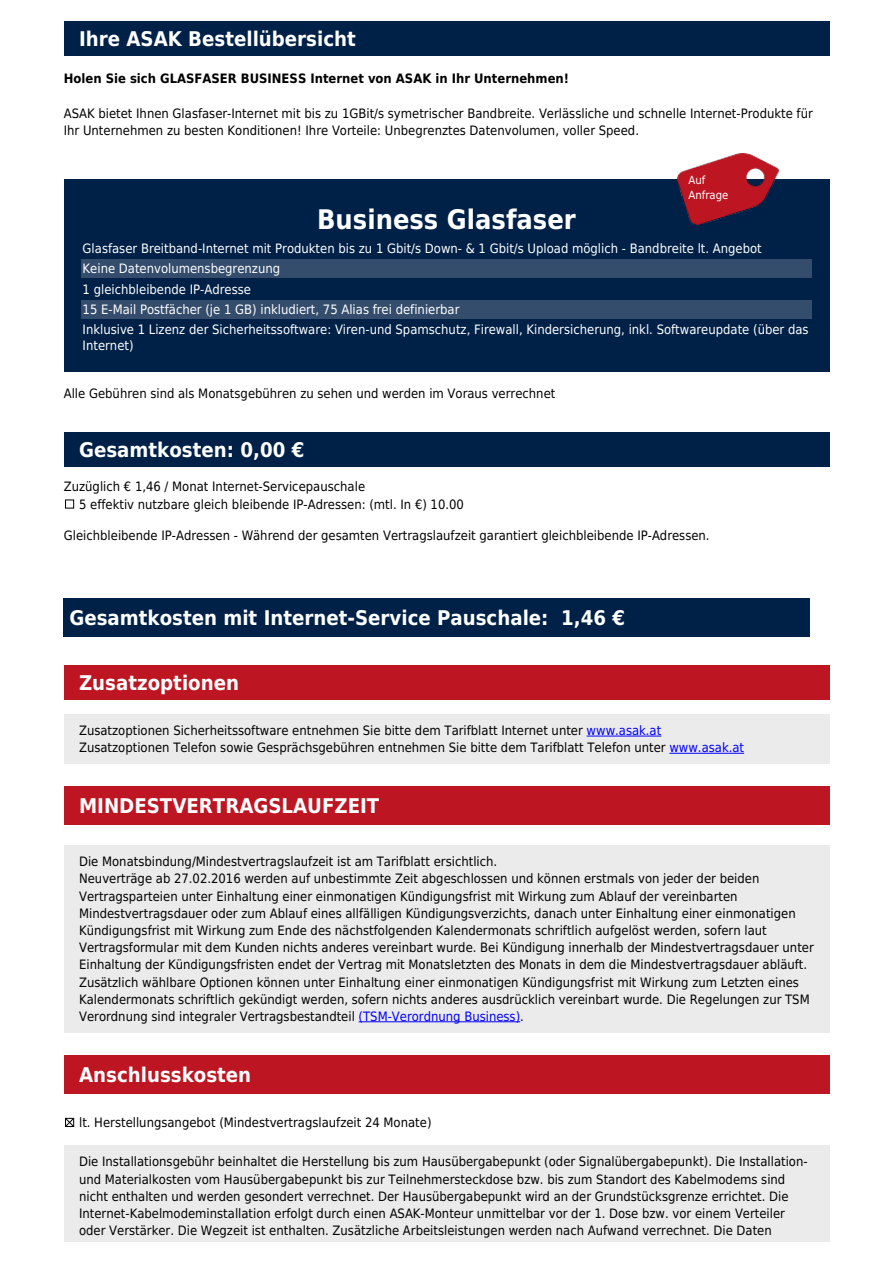
<style>
.page{position:relative;width:893px;height:1263px;background:#fff}
.page>*{position:absolute;margin:0;border:0;box-sizing:border-box;transform-origin:0 0}
.t1{font:700 27px "DejaVu Sans Condensed";color:#fff}
.t2{font:700 20.25px "DejaVu Sans Condensed";color:#fff}
.t3{font:12.9px/17.2px "DejaVu Sans Condensed";color:#000}
.t4{font:12.9px/20.4px "DejaVu Sans Condensed";color:#fff}
.t5{font:700 12.9px "DejaVu Sans Condensed";color:#000}
.t6{font:11.25px/15px "DejaVu Sans Condensed";color:#fff}
.s1{color:#00f}
</style>
<div class="page">
<div style="left:64px;top:21px;width:765px;height:35px;background:#002147"></div>
<div style="left:64px;top:665px;width:765px;height:35px;background:#be1522"></div>
<div style="left:64px;top:714px;width:765px;height:50px;background:#ebebeb"></div>
<div style="left:64px;top:787px;width:765px;height:38px;background:#be1522"></div>
<div style="left:64px;top:845px;width:765px;height:188px;background:#ebebeb"></div>
<div style="left:64px;top:1055px;width:765px;height:38px;background:#be1522"></div>
<div style="left:64px;top:1145px;width:765px;height:97px;background:#ebebeb"></div>
<div style="left:64px;top:432px;width:765px;height:35px;background:#002147"></div>
<div style="left:64px;top:599px;width:746px;height:38px;background:#002147"></div>
<div style="left:64px;top:180px;width:765px;height:192px;background:#002147"></div>
<div style="left:81px;top:260px;width:731px;height:18px;background:#344d6c"></div>
<div style="left:81px;top:300px;width:731px;height:18px;background:#344d6c"></div>
<div style="left:65px;top:499px;width:9px;height:9px;background:#fafafa;border:1px solid #000"></div>
<hr style="left:587px;top:736px;width:74px;height:1px;background:#00f">
<hr style="left:669px;top:753px;width:75px;height:1px;background:#00f">
<hr style="left:359px;top:1021px;width:161px;height:1px;background:#00f">
<svg style="left:65px;top:1117px;width:10px;height:10px"></svg>
<img style="left:677px;top:154px;width:102px;height:71px">
<h2 class="t2" style="left:79px;top:22px;width:278px">Ihre ASAK Bestellübersicht</h2>
<p class="t5" style="left:64px;top:68px;width:507px">Holen Sie sich GLASFASER BUSINESS Internet von ASAK in Ihr Unternehmen!</p>
<p class="t3" style="left:64px;top:104px;width:751px">ASAK bietet Ihnen Glasfaser-Internet mit bis zu 1GBit/s symetrischer Bandbreite. Verlässliche und schnelle Internet-Produkte für<br>Ihr Unternehmen zu besten Konditionen! Ihre Vorteile: Unbegrenztes Datenvolumen, voller Speed.</p>
<p class="t6" style="left:689px;top:172px;width:41px">Auf<br>Anfrage</p>
<h1 class="t1" style="left:317px;top:197px;width:260px">Business Glasfaser</h1>
<p class="t4" style="left:83px;top:238px;width:727px">Glasfaser Breitband-Internet mit Produkten bis zu 1 Gbit/s Down- &amp; 1 Gbit/s Upload möglich - Bandbreite lt. Angebot<br>Keine Datenvolumensbegrenzung<br>1 gleichbleibende IP-Adresse<br>15 E-Mail Postfächer (je 1 GB) inkludiert, 75 Alias frei definierbar<br>Inklusive 1 Lizenz der Sicherheitssoftware: Viren-und Spamschutz, Firewall, Kindersicherung, inkl. Softwareupdate (über das</p>
<p class="t4" style="left:83px;top:335px;width:52px">Internet)</p>
<p class="t3" style="left:64px;top:384px;width:493px">Alle Gebühren sind als Monatsgebühren zu sehen und werden im Voraus verrechnet</p>
<h2 class="t2" style="left:79px;top:433px;width:227px">Gesamtkosten: 0,00 €</h2>
<p class="t3" style="left:79px;top:478px;width:386px;text-indent:-15px">Zuzüglich € 1,46 / Monat Internet-Servicepauschale<br>5 effektiv nutzbare gleich bleibende IP-Adressen: (mtl. In €) 10.00</p>
<p class="t3" style="left:64px;top:527px;width:647px">Gleichbleibende IP-Adressen - Während der gesamten Vertragslaufzeit garantiert gleichbleibende IP-Adressen.</p>
<h2 class="t2" style="left:69px;top:601px;width:557px">Gesamtkosten mit Internet-Service Pauschale: 1,46 €</h2>
<h2 class="t2" style="left:79px;top:666px;width:161px">Zusatzoptionen</h2>
<p class="t3" style="left:79px;top:722px;width:667px">Zusatzoptionen Sicherheitssoftware entnehmen Sie bitte dem Tarifblatt Internet unter <span class="s1">www.asak.at<br></span>Zusatzoptionen Telefon sowie Gesprächsgebühren entnehmen Sie bitte dem Tarifblatt Telefon unter <span class="s1">www.asak.at</span></p>
<h2 class="t2" style="left:79px;top:789px;width:302px">MINDESTVERTRAGSLAUFZEIT</h2>
<p class="t3" style="left:79px;top:853px;width:736px">Die Monatsbindung/Mindestvertragslaufzeit ist am Tarifblatt ersichtlich.<br>Neuverträge ab 27.02.2016 werden auf unbestimmte Zeit abgeschlossen und können erstmals von jeder der beiden Vertragsparteien unter Einhaltung einer einmonatigen Kündigungsfrist mit Wirkung zum Ablauf der vereinbarten Mindestvertragsdauer oder zum Ablauf eines allfälligen Kündigungsverzichts, danach unter Einhaltung einer einmonatigen Kündigungsfrist mit Wirkung zum Ende des nächstfolgenden Kalendermonats schriftlich aufgelöst werden, sofern laut Vertragsformular mit dem Kunden nichts anderes vereinbart wurde. Bei Kündigung innerhalb der Mindestvertragsdauer unter Einhaltung der Kündigungsfristen endet der Vertrag mit Monatsletzten des Monats in dem die Mindestvertragsdauer abläuft.<br>Zusätzlich wählbare Optionen können unter Einhaltung einer einmonatigen Kündigungsfrist mit Wirkung zum Letzten eines Kalendermonats schriftlich gekündigt werden, sofern nichts anderes ausdrücklich vereinbart wurde. Die Regelungen zur TSM Verordnung sind integraler Vertragsbestandteil <span class="s1">(TSM-Verordnung Business)</span>.</p>
<h2 class="t2" style="left:79px;top:1058px;width:174px">Anschlusskosten</h2>
<p class="t3" style="left:79px;top:1113px;width:354px">lt. Herstellungsangebot (Mindestvertragslaufzeit 24 Monate)</p>
<p class="t3" style="left:79px;top:1153px;width:730px">Die Installationsgebühr beinhaltet die Herstellung bis zum Hausübergabepunkt (oder Signalübergabepunkt). Die Installation&shy;und Materialkosten vom Hausübergabepunkt bis zur Teilnehmersteckdose bzw. bis zum Standort des Kabelmodems sind nicht enthalten und werden gesondert verrechnet. Der Hausübergabepunkt wird an der Grundstücksgrenze errichtet. Die Internet-Kabelmodeminstallation erfolgt durch einen ASAK-Monteur unmittelbar vor der 1. Dose bzw. vor einem Verteiler oder Verstärker. Die Wegzeit ist enthalten. Zusätzliche Arbeitsleistungen werden nach Aufwand verrechnet. Die Daten</p>
</div>
